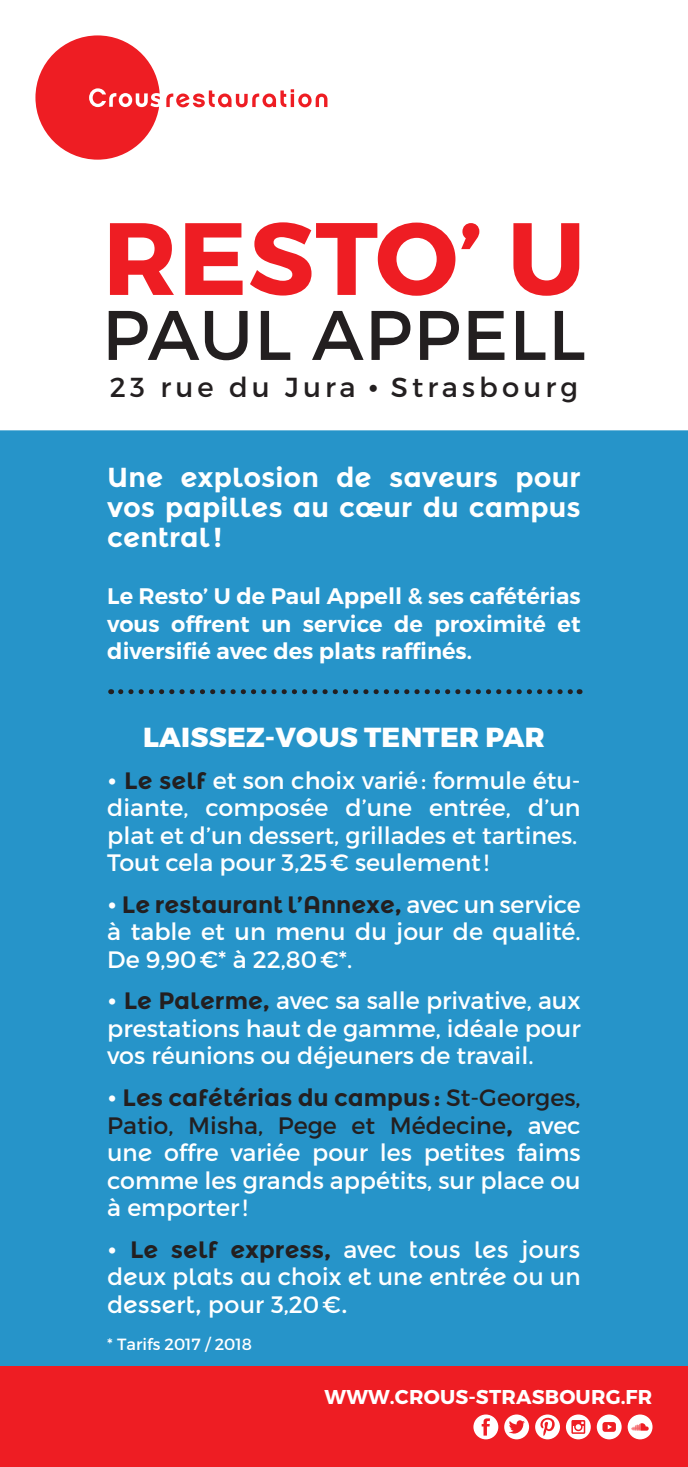
<style>
.page{position:relative;width:688px;height:1467px;background:#fff}
.page>*{position:absolute;margin:0;border:0;box-sizing:border-box;transform-origin:0 0}
.t1{font:700 102.5px "Montserrat";letter-spacing:.01em;color:#ee1d23}
.t2{font:70px "Montserrat";letter-spacing:.02em;color:#231f20}
.t3{font:700 27.5px/30px "Montserrat Alternates";color:#fff;text-align:justify}
.t4{font:27.5px "Montserrat";letter-spacing:.15em;color:#231f20}
.t5{font:800 27.5px "Montserrat";letter-spacing:.01em;color:#fff}
.t6{font:23.75px/27.5px "Montserrat";color:#fff}
.t7{font:23.75px/27.5px "Montserrat Alternates";color:#fff;text-align:justify}
.t8{font:700 23.75px "Montserrat Alternates";color:#231f20}
.t9{font:600 22.5px/27.5px "Montserrat";color:#fff;text-align:justify}
.t10{font:700 20px "Montserrat";letter-spacing:.01em;color:#fff}
.t11{font:16.25px "Montserrat";color:#fff}
.s1{font-family:"Montserrat Alternates"}
.s2{font-family:"Montserrat Alternates";font-weight:700;color:#231f20}
.s3{font-weight:400;color:#fff}
.s4{font-family:"Montserrat";font-weight:400;color:#fff}
.s5{font-family:"Montserrat";font-weight:400}
.s6{color:#231f20}
.s7{font-weight:700;color:#231f20}
.s8{font-family:"Montserrat"}
</style>
<div class="page">
<div style="left:0;top:430px;width:687px;height:936px;background:#2694c9"></div>
<svg style="left:35px;top:35px;width:292px;height:125px"></svg>
<div style="left:0;top:1366px;width:687px;height:101px;background:#ee1d23"></div>
<div style="left:473px;top:1414px;width:25px;height:25px;background:#fff;border-radius:50%"></div>
<svg style="left:565px;top:1414px;width:25px;height:25px"></svg>
<div style="left:504px;top:1414px;width:25px;height:25px;background:#fff;border-radius:50%"></div>
<svg style="left:509px;top:1420px;width:15px;height:14px"></svg>
<svg style="left:481px;top:1418px;width:9px;height:18px"></svg>
<div style="left:535px;top:1414px;width:25px;height:25px;background:#fff;border-radius:50%"></div>
<svg style="left:571px;top:1420px;width:14px;height:14px"></svg>
<div style="left:596px;top:1414px;width:25px;height:25px;background:#fff;border-radius:50%"></div>
<div style="left:627px;top:1414px;width:25px;height:25px;background:#fff;border-radius:50%"></div>
<svg style="left:540px;top:1418px;width:15px;height:18px"></svg>
<svg style="left:602px;top:1422px;width:13px;height:10px"></svg>
<svg style="left:631px;top:1423px;width:17px;height:8px"></svg>
<svg style="left:121px;top:689px;width:459px;height:5px;background:#246788"></svg>
<h1 class="t1" style="left:103px;top:195px;width:484px">RESTO’ U</h1>
<h2 class="t2" style="left:102px;top:292px;width:485px">paul appell</h2>
<p class="t4" style="left:110px;top:371px;width:469px">23 rue du Jura <span class="s1">•</span> Strasbourg</p>
<p class="t3" style="left:107px;top:462px;width:475px">Une explosion de saveurs pour vos papilles au cœur du campus central !</p>
<p class="t9" style="left:107px;top:583px;width:475px">Le Resto’ U de Paul Appell &amp; ses cafétérias vous offrent un service de proximité et diversifié avec des plats raffinés.</p>
<p class="t5" style="left:143px;top:720px;width:403px">LAISSEZ-VOUS TENTER PAR</p>
<p class="t6" style="left:107px;top:766px;width:475px"><span class="s1">•</span> <span class="s2">Le self</span> et son choix varié: formule étu&shy;diante, composée d’une entrée, d’un plat et d’un dessert, grillades et tartines.<br>Tout cela pour 3,25€ seulement !</p>
<p class="t8" style="left:107px;top:890px;width:475px"><span class="s3">•</span> Le restaurant l’Annexe, <span class="s4">avec un service</span></p>
<p class="t6" style="left:107px;top:918px;width:475px">à table et un menu du jour de qualité.<br>De 9,90€* à 22,80€*.</p>
<p class="t6" style="left:107px;top:987px;width:475px;text-align:justify"><span class="s1">•</span> <span class="s2">Le Palerme,</span> avec sa salle privative, aux prestations haut de gamme, idéale pour vos réunions ou déjeuners de travail.</p>
<p class="t8" style="left:107px;top:1084px;width:475px"><span class="s3">•</span> Les cafétérias du campus: <span class="s5">St-Georges,</span></p>
<p class="t6" style="left:107px;top:1111px;width:475px;text-align:justify"><span class="s6">Patio, Misha, Pege et Médecine</span><span class="s2">,</span> avec <span class="s1">une</span> offre variée pour les petites faims comme les grands appétits, sur place ou à emporter!</p>
<p class="t7" style="left:107px;top:1236px;width:475px">• <span class="s7">Le self express,</span> <span class="s8">avec</span> tous les jours deux plats au choix et une entrée ou un dessert, pour <span class="s8">3,20€</span>.</p>
<p class="t11" style="left:107px;top:1334px;width:146px">* Tarifs 2017 / 2018</p>
<p class="t10" style="left:324px;top:1384px;width:251px">WWW.CROUS-STRASBOUR</p>
<p class="t10" style="left:605px;top:1384px;width:42px">G.FR</p>
</div>
